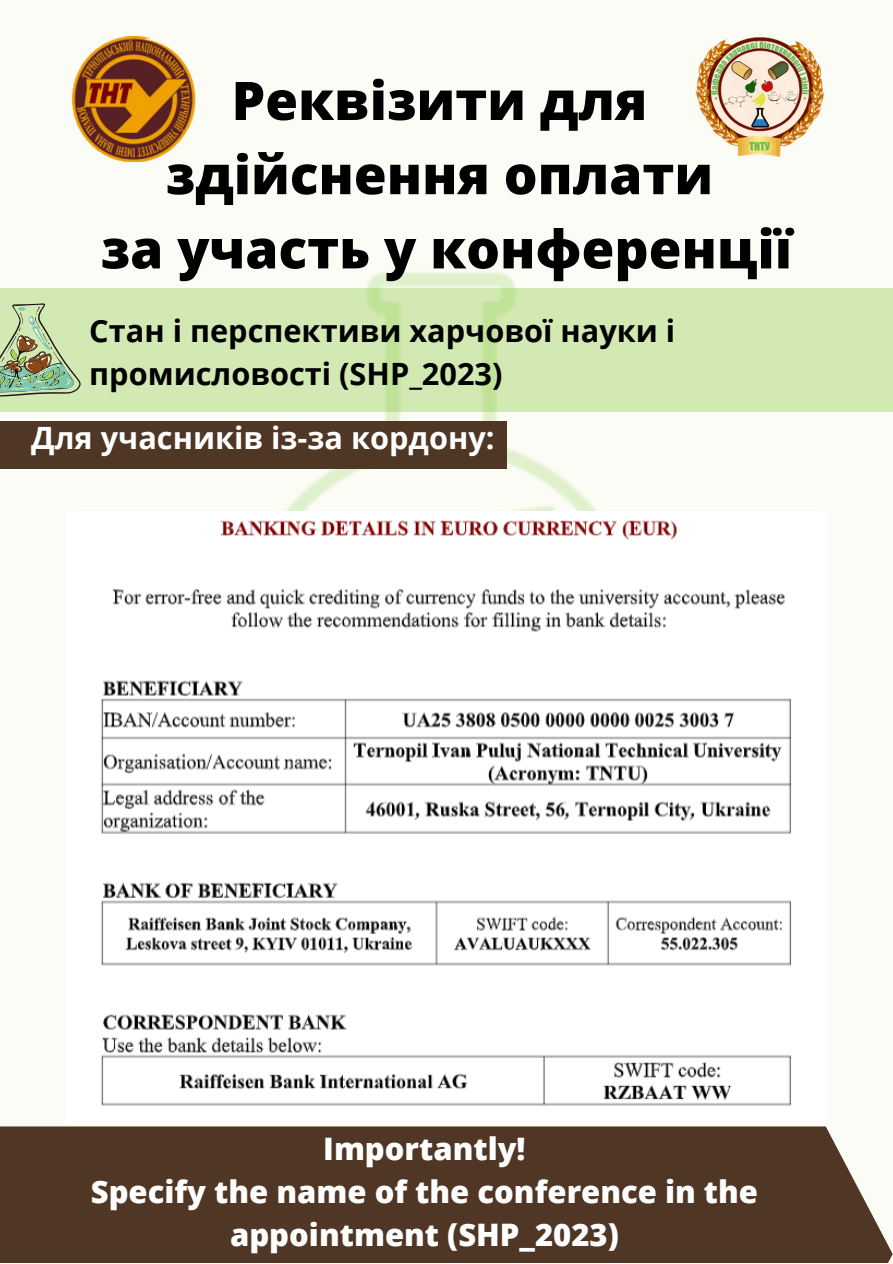
<style>
.page{position:relative;width:893px;height:1264px;background:#fff}
.page>*{position:absolute;margin:0;border:0;box-sizing:border-box;transform-origin:0 0}
.t1{font:800 53.25px "Open Sans";color:#000}
.t2{font:800 31.05px/42.8px "Open Sans";color:#fff;text-align:center}
.t3{font:700 30.75px/42.8px "Open Sans";color:#000}
.t4{font:700 30.75px "Open Sans";color:#fff}
</style>
<div class="page">
<div style="left:0;top:36px;width:600px;height:475px;background:#fcfcf6"></div>
<div style="left:0;top:421px;width:506px;height:47px;background:#503625"></div>
<img style="left:72px;top:37px;width:157px;height:125px">
<img style="left:695px;top:36px;width:130px;height:122px">
<img style="left:101px;top:520px;width:691px;height:586px">
<div style="left:0;top:288px;width:892px;height:124px;background:#d2e9b3"></div>
<svg style="left:0;top:303px;width:81px;height:94px"></svg>
<div style="left:0;top:1126px;width:892px;height:136px;background:#503625"></div>
<p class="t1" style="left:231px;top:63px;width:417px">Реквізити для</p>
<p class="t1" style="left:166px;top:137px;width:549px">здійснення оплати</p>
<p class="t1" style="left:101px;top:211px;width:692px">за участь у конференції</p>
<p class="t3" style="left:89px;top:309px;width:587px">Cтан і перспективи харчової науки і промисловості (SHP_2023)</p>
<p class="t4" style="left:31px;top:416px;width:465px">Для учасників із-за кордону:</p>
<p class="t2" style="left:323px;top:1126px;width:204px">Importantly!</p>
<p class="t2" style="left:91px;top:1169px;width:668px">Specify the name of the conference in the appointment (SHP_2023)</p>
</div>
